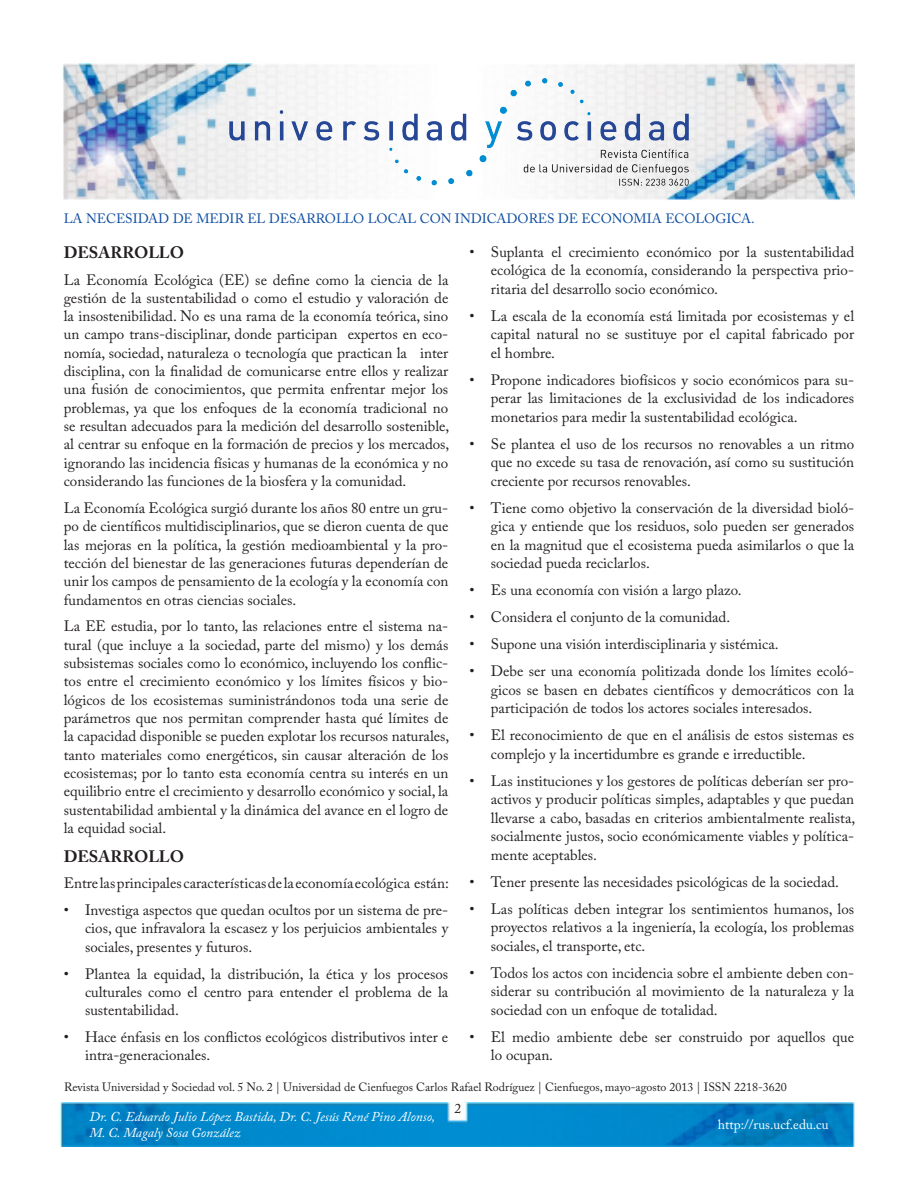
<style>
.page{position:relative;width:918px;height:1188px;background:#fff}
.page>*{position:absolute;margin:0;border:0;box-sizing:border-box;transform-origin:0 0}
.subtítulos{font:700 16.5px "Adobe Caslon Pro";letter-spacing:-.01em;color:#231f20}
.texto_puntos{font:15px/18.5px "Adobe Caslon Pro";color:#231f20;text-align:justify}
.texto{font:15px/18.3px "Adobe Caslon Pro";color:#231f20;text-align:justify}
.nombre_de_autor_refe{font:italic 13.5px/16.2px "Adobe Caslon Pro";color:#fff}
.texto_azul{font:13.5px "Adobe Caslon Pro";color:#0d4da1}
.http{font:13.5px "Adobe Caslon Pro";color:#fff}
.t1{font:13.5px "Adobe Caslon Pro";color:#231f20}
.t2{font:12px "Adobe Caslon Pro";color:#231f20}
</style>
<div class="page">
<img style="left:62px;top:64px;width:792px;height:136px">
<img style="left:61px;top:1103px;width:793px;height:43px">
<img style="left:230px;top:79px;width:458px;height:106px">
<p class="texto_azul" style="left:64px;top:210px;width:692px">LA NECESIDAD DE MEDIR EL DESARROLLO LOCAL CON INDICADORES DE ECONOMIA ECOLOGICA.</p>
<p class="texto_puntos" style="left:491px;top:242px;width:365px;text-indent:-21px">• Suplanta el crecimiento económico por la sustentabilidad ecológica de la economía, considerando la perspectiva prio&shy;ritaria del desarrollo socio económico.</p>
<p class="texto_puntos" style="left:491px;top:306px;width:365px;text-indent:-21px">• La escala de la economía está limitada por ecosistemas y el capital natural no se sustituye por el capital fabricado por el hombre.</p>
<p class="texto_puntos" style="left:491px;top:370px;width:365px;text-indent:-21px">• Propone indicadores biofísicos y socio económicos para su&shy;perar las limitaciones de la exclusividad de los indicadores monetarios para medir la sustentabilidad ecológica.</p>
<p class="texto_puntos" style="left:491px;top:434px;width:365px;text-indent:-21px">• Se plantea el uso de los recursos no renovables a un ritmo que no excede su tasa de renovación, así como su sustitución creciente por recursos renovables.</p>
<p class="texto_puntos" style="left:491px;top:498px;width:365px;text-indent:-21px">• Tiene como objetivo la conservación de la diversidad bioló&shy;gica y entiende que los residuos, solo pueden ser generados en la magnitud que el ecosistema pueda asimilarlos o que la sociedad pueda reciclarlos.</p>
<p class="texto_puntos" style="left:470px;top:581px;width:274px">• Es una economía con visión a largo plazo.</p>
<p class="texto_puntos" style="left:470px;top:608px;width:262px">• Considera el conjunto de la comunidad.</p>
<p class="texto_puntos" style="left:470px;top:635px;width:311px">• Supone una visión interdisciplinaria y sistémica.</p>
<p class="texto_puntos" style="left:491px;top:662px;width:365px;text-indent:-21px">• Debe ser una economía politizada donde los límites ecoló&shy;gicos se basen en debates científicos y democráticos con la participación de todos los actores sociales interesados.</p>
<p class="texto_puntos" style="left:491px;top:726px;width:365px;text-indent:-21px">• El reconocimiento de que en el análisis de estos sistemas es complejo y la incertidumbre es grande e irreductible.</p>
<p class="texto_puntos" style="left:491px;top:771px;width:366px;text-indent:-21px">• Las instituciones y los gestores de políticas deberían ser pro&shy;activos y producir políticas simples, adaptables y que puedan llevarse a cabo, basadas en criterios ambientalmente realista, socialmente justos, socio económicamente viables y política&shy;mente aceptables.</p>
<p class="texto_puntos" style="left:470px;top:872px;width:371px">• Tener presente las necesidades psicológicas de la sociedad.</p>
<p class="texto_puntos" style="left:491px;top:899px;width:365px;text-indent:-21px">• Las políticas deben integrar los sentimientos humanos, los proyectos relativos a la ingeniería, la ecología, los problemas sociales, el transporte, etc.</p>
<p class="texto_puntos" style="left:491px;top:964px;width:365px;text-indent:-21px">• Todos los actos con incidencia sobre el ambiente deben con&shy;siderar su contribución al movimiento de la naturaleza y la sociedad con un enfoque de totalidad.</p>
<p class="texto_puntos" style="left:491px;top:1028px;width:365px;text-indent:-21px">• El medio ambiente debe ser construido por aquellos que lo ocupan.</p>
<p class="subtítulos" style="left:64px;top:242px;width:122px">DESARROLLO</p>
<p class="texto" style="left:64px;top:270px;width:387px">La Economía Ecológica (EE) se define como la ciencia de la gestión de la sustentabilidad o como el estudio y valoración de la insostenibilidad. No es una rama de la economía teórica, sino un campo trans-disciplinar, donde participan expertos en eco&shy;nomía, sociedad, naturaleza o tecnología que practican la inter disciplina, con la finalidad de comunicarse entre ellos y realizar una fusión de conocimientos, que permita enfrentar mejor los problemas, ya que los enfoques de la economía tradicional no se resultan adecuados para la medición del desarrollo sostenible, al centrar su enfoque en la formación de precios y los mercados, ignorando las incidencia físicas y humanas de la económica y no considerando las funciones de la biosfera y la comunidad.</p>
<p class="texto" style="left:64px;top:499px;width:386px">La Economía Ecológica surgió durante los años 80 entre un gru&shy;po de científicos multidisciplinarios, que se dieron cuenta de que las mejoras en la política, la gestión medioambiental y la pro&shy;tección del bienestar de las generaciones futuras dependerían de unir los campos de pensamiento de la ecología y la economía con fundamentos en otras ciencias sociales.</p>
<p class="texto" style="left:64px;top:617px;width:387px">La EE estudia, por lo tanto, las relaciones entre el sistema na&shy;tural (que incluye a la sociedad, parte del mismo) y los demás subsistemas sociales como lo económico, incluyendo los conflic&shy;tos entre el crecimiento económico y los límites físicos y bio&shy;lógicos de los ecosistemas suministrándonos toda una serie de parámetros que nos permitan comprender hasta qué límites de la capacidad disponible se pueden explotar los recursos naturales, tanto materiales como energéticos, sin causar alteración de los ecosistemas; por lo tanto esta economía centra su interés en un equilibrio entre el crecimiento y desarrollo económico y social, la sustentabilidad ambiental y la dinámica del avance en el logro de la equidad social.</p>
<p class="subtítulos" style="left:64px;top:846px;width:122px">DESARROLLO</p>
<p class="texto" style="left:64px;top:874px;width:387px">Entre las principales características de la economía ecológica están:</p>
<p class="texto_puntos" style="left:85px;top:901px;width:365px;text-indent:-21px">• Investiga aspectos que quedan ocultos por un sistema de pre&shy;cios, que infravalora la escasez y los perjuicios ambientales y sociales, presentes y futuros.</p>
<p class="texto_puntos" style="left:85px;top:964px;width:365px;text-indent:-21px">• Plantea la equidad, la distribución, la ética y los procesos culturales como el centro para entender el problema de la sustentabilidad.</p>
<p class="texto_puntos" style="left:85px;top:1028px;width:365px;text-indent:-21px">• Hace énfasis en los conflictos ecológicos distributivos inter e intra-generacionales.</p>
<p class="t2" style="left:64px;top:1079px;width:724px">Revista Universidad y Sociedad vol. 5 No. 2 | Universidad de Cienfuegos Carlos Rafael Rodríguez | Cienfuegos, mayo-agosto 2013 | ISSN 2218-3620</p>
<p class="t1" style="left:455px;top:1100px;width:8px">2</p>
<p class="nombre_de_autor_refe" style="left:90px;top:1108px;width:347px">Dr. C. Eduardo Julio López Bastida, Dr. C. Jesús René Pino Alonso,<br>M. C. Magaly Sosa González</p>
<p class="http" style="left:718px;top:1117px;width:112px">http://rus.ucf.edu.cu</p>
</div>
